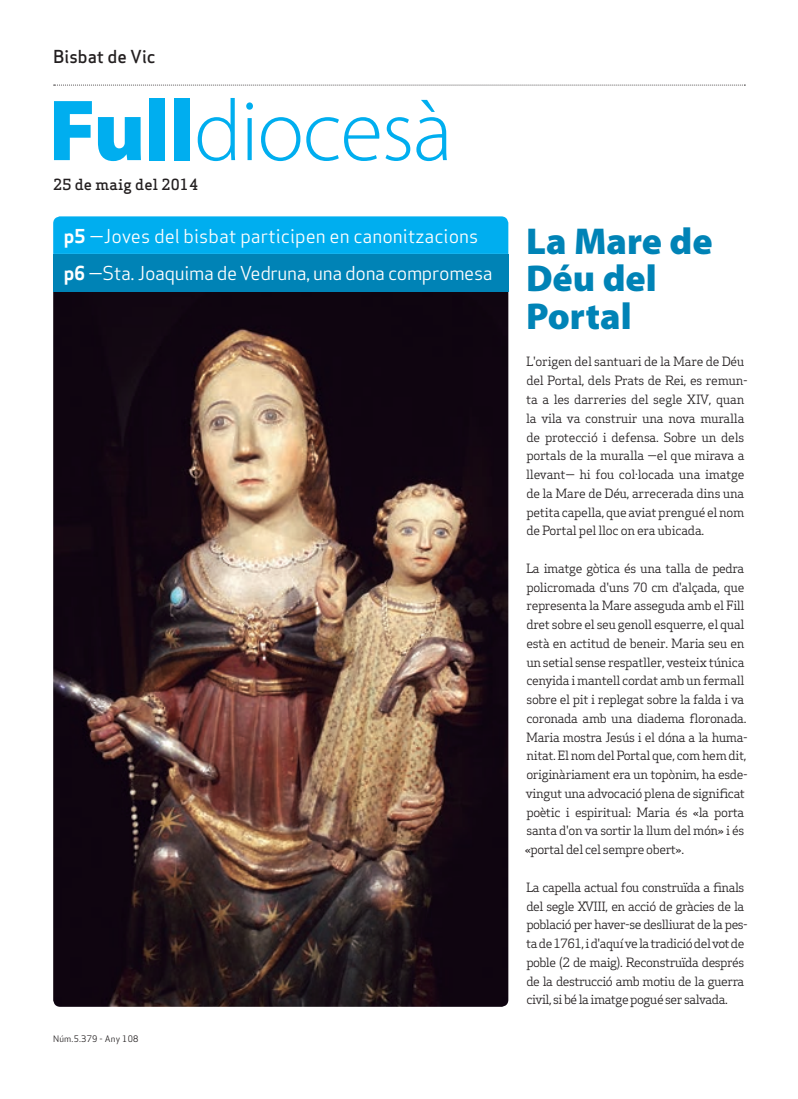
<style>
.page{position:relative;width:798px;height:1099px;background:#fff}
.page>*{position:absolute;margin:0;border:0;box-sizing:border-box;transform-origin:0 0}
.Titulars{font:300 87.5px "Myriad Pro";letter-spacing:-.015em;color:#00aeef}
.Titulars-2{font:900 37.5px/37.5px "Myriad Pro";color:#0083b6}
.Destacat_Portada{font:18.75px "Apex Sans Book T";letter-spacing:-.01em;color:#fff}
.Capçalera{font:17.5px "Apex Sans Medium T";color:#231f20}
.Data{font:500 15px "Apex Serif";letter-spacing:.01em;color:#231f20}
.Text_General{font:12.5px/18.8px "Apex Serif";letter-spacing:-.03em;color:#231f20}
.Data_Peu{font:8.75px "Apex Sans Book T";letter-spacing:.02em;color:#231f20}
.s1{font-weight:900}
.s2{font-family:"Apex Sans Bold T"}
</style>
<div class="page">
<svg style="left:54px;top:85px;width:691px;height:1px"></svg>
<img style="left:53px;top:291px;width:455px;height:715px">
<div style="left:53px;top:216px;width:455px;height:38px;background:#00aeef"></div>
<div style="left:53px;top:254px;width:455px;height:37px;background:#0083b6"></div>
<p class="Capçalera" style="left:53px;top:45px;width:104px">Bisbat de Vic</p>
<p class="Titulars" style="left:49px;top:78px;width:405px"><span class="s1">Full</span>diocesà</p>
<p class="Data" style="left:53px;top:175px;width:146px">25 de maig del 2014</p>
<p class="Destacat_Portada" style="left:64px;top:224px;width:416px"><span class="s2">p5</span> —Joves del bisbat participen en canonitzacions</p>
<p class="Destacat_Portada" style="left:64px;top:261px;width:430px"><span class="s2">p6</span> —Sta. Joaquima de Vedruna, una dona compromesa</p>
<p class="Data_Peu" style="left:53px;top:1032px;width:87px">Núm.5.379 - Any 108</p>
<p class="Titulars-2" style="left:526px;top:221px;width:188px">La Mare de<br>Déu del</p>
<p class="Titulars-2" style="left:526px;top:296px;width:107px">Portal</p>
<p class="Text_General" style="left:526px;top:352px;width:223px">L'origen del santuari de la Mare de Déu del Portal, dels Prats de Rei, es remun&shy;ta a les darreries del segle XIV, quan la vila va construir una nova muralla de protecció i defensa. Sobre un dels portals de la muralla —el que mirava a llevant— hi fou col·locada una imatge de la Mare de Déu, arrecerada dins una petita capella, que aviat prengué el nom de Portal pel lloc on era ubicada.</p>
<p class="Text_General" style="left:524px;top:558px;width:224px">La imatge gòtica és una talla de pedra policromada d'uns 70 cm d'alçada, que representa la Mare asseguda amb el Fill dret sobre el seu genoll esquerre, el qual està en actitud de beneir. Maria seu en un setial sense respatller, vesteix túnica cenyida i mantell cordat amb un fermall sobre el pit i replegat sobre la falda i va coronada amb una diadema floronada.<br>Maria mostra Jesús i el dóna a la huma&shy;nitat. El nom del Portal que, com hem dit, originàriament era un topònim, ha esde&shy;vingut una advocació plena de significat poètic i espiritual: Maria és «la porta santa d'on va sortir la llum del món» i és «portal del cel sempre obert».</p>
<p class="Text_General" style="left:526px;top:877px;width:223px">La capella actual fou construïda a finals del segle XVIII, en acció de gràcies de la població per haver-se deslliurat de la pes&shy;ta de 1761, i d'aquí ve la tradició del vot de poble (2 de maig). Reconstruïda després de la destrucció amb motiu de la guerra civil, si bé la imatge pogué ser salvada.</p>
</div>
